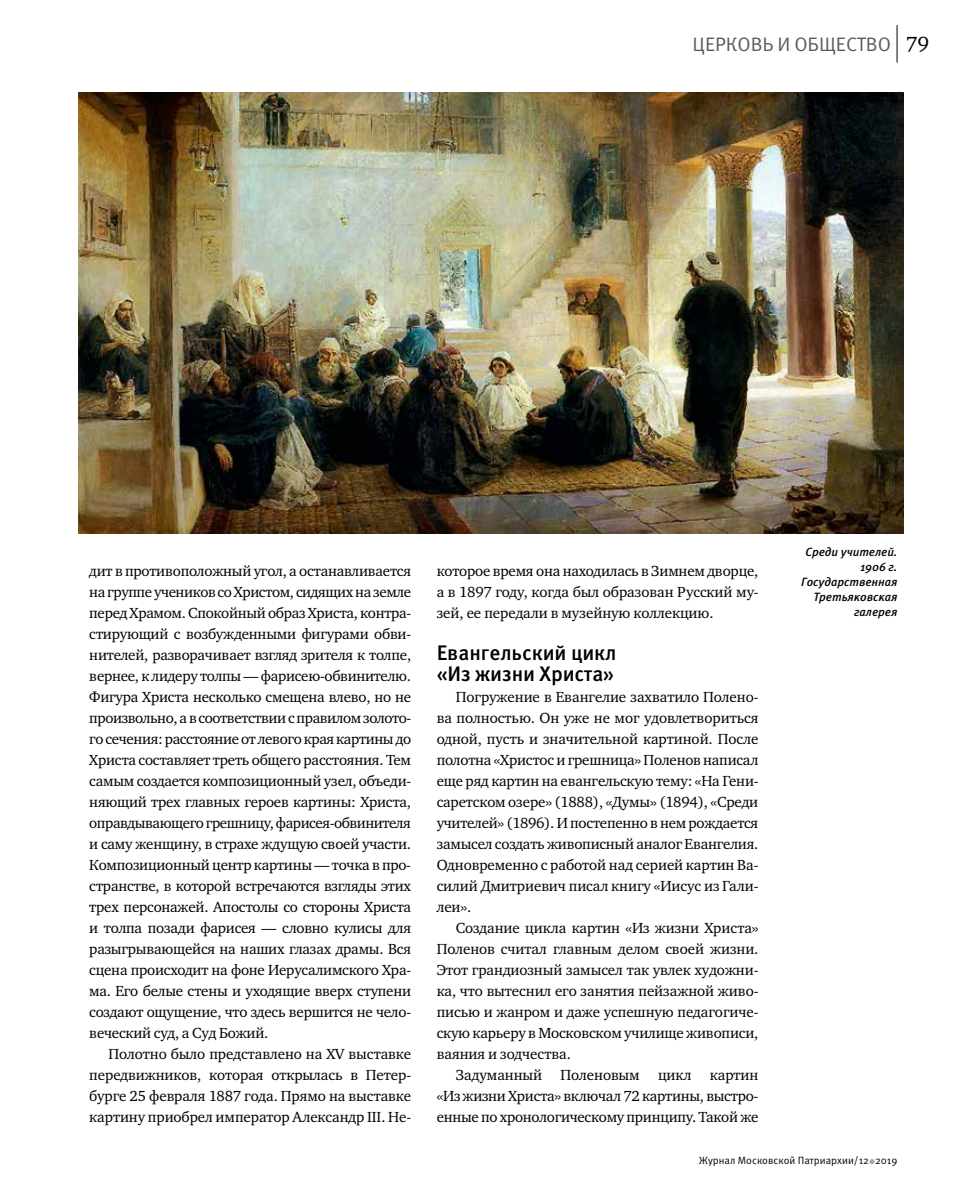
<style>
.page{position:relative;width:957px;height:1191px;background:#fff}
.page>*{position:absolute;margin:0;border:0;box-sizing:border-box;transform-origin:0 0}
.t1{font:500 21px/21px "Meta Pro";letter-spacing:-.005em;color:#000}
.t2{font:19.5px "Meta Pro";letter-spacing:-.005em;color:#58595b}
.t3{font:15px/21px "Charter ITC";letter-spacing:-.005em;color:#000;text-align:justify}
.t4{font:italic 500 12px/15px "Meta Pro";letter-spacing:-.005em;color:#000;text-align:right}
.t5{font:10.5px "Meta Pro";color:#000}
.s1{font-family:"Charter ITC";font-size:21px;color:#000}
</style>
<div class="page">
<svg style="left:869px;top:1159px;width:5px;height:5px"></svg>
<hr style="left:896px;top:25px;width:1px;height:38px;background:#000">
<img style="left:79px;top:93px;width:825px;height:441px">
<h2 class="t2" style="left:692px;top:32px;width:238px">ЦЕРКОВЬ И ОБЩЕСТВО <span class="s1">79</span></h2>
<p class="t3" style="left:89px;top:560px;width:323px">дит в противоположный угол, а останавливается на группе учеников со Христом, сидящих на земле перед Храмом. Спокойный образ Христа, контра&shy;стирующий с возбужденными фигурами обви&shy;нителей, разворачивает взгляд зрителя к толпе, вернее, к лидеру толпы — фарисею-обвинителю.<br>Фигура Христа несколько смещена влево, но не произвольно, а в соответствии с правилом золото&shy;го сечения: расстояние от левого края картины до Христа составляет треть общего расстояния. Тем самым создается композиционный узел, объеди&shy;няющий трех главных героев картины: Христа, оправдывающего грешницу, фарисея-обвинителя и саму женщину, в страхе ждущую своей участи.<br>Композиционный центр картины — точка в про&shy;странстве, в которой встречаются взгляды этих трех персонажей. Апостолы со стороны Христа и толпа позади фарисея — словно кулисы для разыгрывающейся на наших глазах драмы. Вся сцена происходит на фоне Иерусалимского Хра&shy;ма. Его белые стены и уходящие вверх ступени создают ощущение, что здесь вершится не чело&shy;веческий суд, а Суд Божий.</p>
<p class="t3" style="left:89px;top:1043px;width:323px;text-indent:19px">Полотно было представлено на XV выставке передвижников, которая открылась в Петер&shy;бурге 25 февраля 1887 года. Прямо на выставке картину приобрел император Александр III. Не-</p>
<p class="t3" style="left:437px;top:560px;width:323px">которое время она находилась в Зимнем дворце, а в 1897 году, когда был образован Русский му&shy;зей, ее передали в музейную коллекцию.</p>
<h1 class="t1" style="left:437px;top:643px;width:181px">Евангельский цикл «Из жизни Христа»</h1>
<p class="t3" style="left:437px;top:686px;width:323px;text-indent:19px">Погружение в Евангелие захватило Полено&shy;ва полностью. Он уже не мог удовлетвориться одной, пусть и значительной картиной. После полотна «Христос и грешница» Поленов написал еще ряд картин на евангельскую тему: «На Гени&shy;саретском озере» (1888), «Думы» (1894), «Среди учителей» (1896). И постепенно в нем рождается замысел создать живописный аналог Евангелия.<br>Одновременно с работой над серией картин Ва&shy;силий Дмитриевич писал книгу «Иисус из Гали&shy;леи».</p>
<p class="t3" style="left:437px;top:917px;width:323px;text-indent:19px">Создание цикла картин «Из жизни Христа» Поленов считал главным делом своей жизни.<br>Этот грандиозный замысел так увлек художни&shy;ка, что вытеснил его занятия пейзажной живо&shy;писью и жанром и даже успешную педагогиче&shy;скую карьеру в Московском училище живописи, ваяния и зодчества.</p>
<p class="t3" style="left:437px;top:1064px;width:323px;text-indent:19px">Задуманный Поленовым цикл картин «Из жизни Христа» включал 72 картины, выстро&shy;енные по хронологическому принципу. Такой же</p>
<p class="t4" style="left:801px;top:544px;width:98px">Среди учителей.<br>1906 г.<br>Государственная<br>Третьяковская галерея</p>
<p class="t5" style="left:699px;top:1153px;width:200px">Журнал Московской Патриархии/12 2019</p>
</div>
